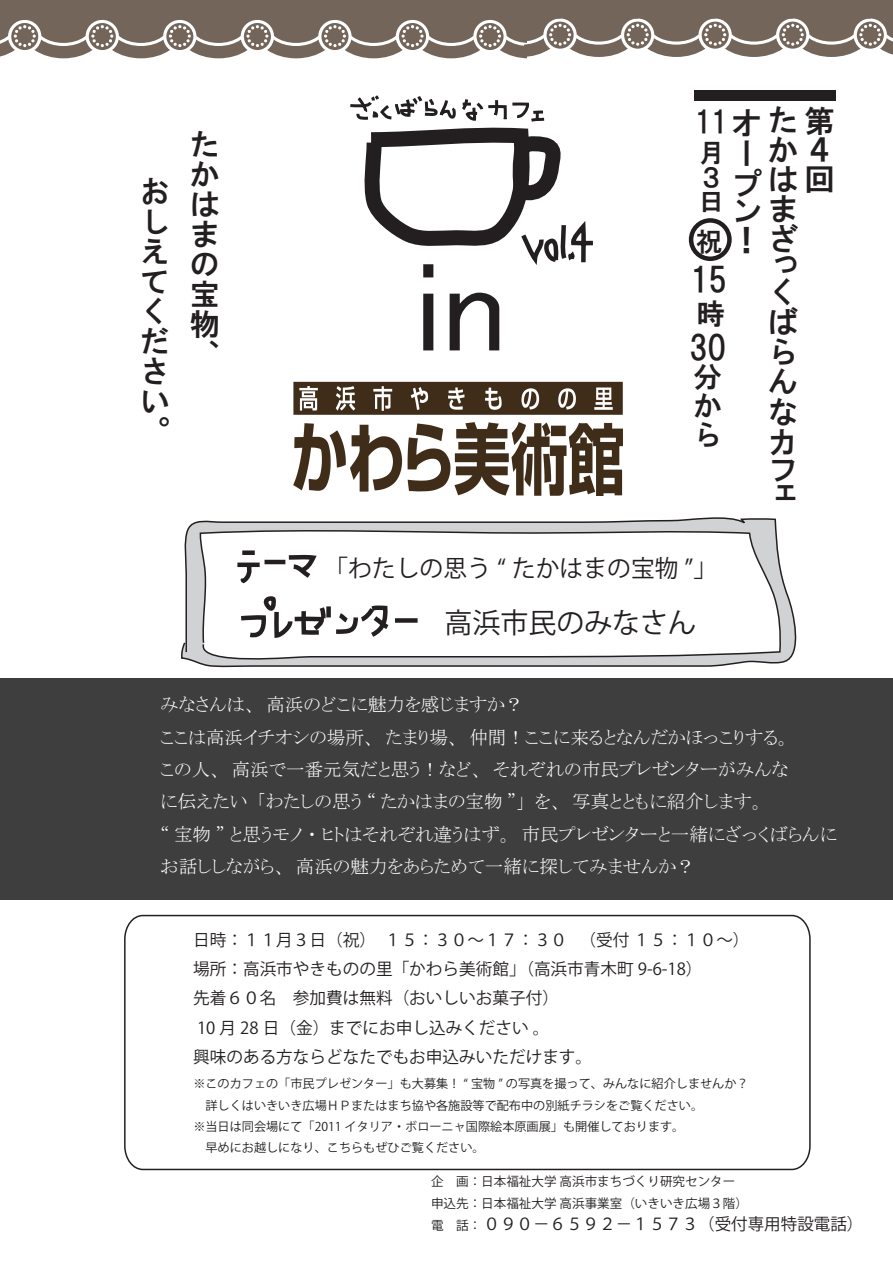
<style>
.page{position:relative;width:893px;height:1263px;background:#fff}
.page>*{position:absolute;margin:0;border:0;box-sizing:border-box;transform-origin:0 0}
.t1{font:129.75px "MS UI Gothic";color:#231f20}
.t2{font:33.6px "HGS Gothic E";color:#231f20}
.t3{font:30.6px/29.8px "HGP Gothic E";color:#231f20}
.t4{font:30px/30px "HG Gothic E";color:#231f20}
.t5{font:28.65px/28.7px "HG Gothic E";color:#231f20;text-align:justify}
.t6{font:27.9px "Koz Go Pro";color:#231f20}
.t7{font:25.8px/25.8px "HGP Gothic E";color:#231f20}
.t8{font:23.85px "Koz Go Pro";color:#231f20}
.t9{font:18.45px/32.4px "MS P Mincho";color:#fff}
.t10{font:16.65px/29.1px "Koz Go Pro";color:#231f20}
.t11{font:16.5px "Koz Go Pro";color:#231f20}
.t12{font:12.6px/21.9px "Koz Go Pro";color:#231f20}
.t13{font:12.15px/21.3px "Koz Go Pro";color:#231f20}
.s1{font-family:"HGS Gothic E";font-size:30.15px}
</style>
<div class="page">
<svg style="left:181px;top:517px;width:616px;height:150px;fill:#d1d2d4"></svg>
<svg style="left:198px;top:528px;width:584px;height:138px"></svg>
<img style="left:293px;top:381px;width:329px;height:114px">
<svg style="left:350px;top:95px;width:243px;height:170px"></svg>
<div style="left:695px;top:90px;width:141px;height:11px;background:#231f20"></div>
<svg style="left:124px;top:914px;width:687px;height:257px"></svg>
<div style="left:689px;top:218px;width:43px;height:43px;border:4px solid #231f20;border-radius:50%"></div>
<div style="left:242px;top:550px;width:13px;height:5px;background:#231f20"></div>
<svg style="left:239px;top:559px;width:12px;height:27px"></svg>
<div style="left:237px;top:562px;width:23px;height:5px;background:#231f20"></div>
<svg style="left:284px;top:553px;width:36px;height:29px"></svg>
<hr style="left:265px;top:560px;width:20px;height:4px;background:#231f20">
<div style="left:395px;top:618px;width:23px;height:5px;background:#231f20"></div>
<svg style="left:236px;top:594px;width:157px;height:47px"></svg>
<div style="left:0;top:678px;width:893px;height:222px;background:#3e3e3f"></div>
<svg style="left:0;top:0;width:893px;height:58px"></svg>
<h3 class="t4" style="left:140px;top:177px;width:31px">おしえてください。</h3>
<h3 class="t4" style="left:190px;top:129px;width:30px;text-align:justify">たかはまの宝物、</h3>
<h1 class="t1" style="left:415px;top:240px;width:94px">in</h1>
<h3 class="t3" style="left:768px;top:106px;width:85px;line-height:29.4px;text-indent:-73px"><span class="s1">11</span>オた第か４は回　</h3>
<h3 class="t3" style="left:731px;top:138px;width:32px">ープン</h3>
<h3 class="t3" style="left:731px;top:225px;width:19px">！</h3>
<h3 class="t7" style="left:698px;top:139px;width:22px">月<br>３</h3>
<h3 class="t7" style="left:698px;top:188px;width:23px">日</h3>
<h3 class="t3" style="left:768px;top:193px;width:32px;text-align:justify">まざっ</h3>
<h3 class="t3" style="left:768px;top:277px;width:32px">くばらんなカフ</h3>
<h3 class="t3" style="left:768px;top:483px;width:29px">ェ</h3>
<h3 class="t7" style="left:696px;top:228px;width:27px">祝</h3>
<h2 class="t2" style="left:691px;top:263px;width:38px">15</h2>
<h3 class="t5" style="left:696px;top:299px;width:29px">時</h3>
<h2 class="t2" style="left:690px;top:331px;width:38px">30</h2>
<h3 class="t5" style="left:694px;top:362px;width:29px">分から</h3>
<p class="t8" style="left:312px;top:553px;width:406px">　「わたしの思う “ たかはまの宝物 ”」</p>
<h3 class="t6" style="left:444px;top:604px;width:253px">高浜市民のみなさん</h3>
<p class="t9" style="left:160px;top:688px;width:679px">みなさんは、高浜のどこに魅力を感じますか？<br>ここは高浜イチオシの場所、たまり場、仲間！ここに来るとなんだかほっこりする。<br>この人、高浜で一番元気だと思う！など、それぞれの市民プレゼンターがみんな<br>に伝えたい「わたしの思う “ たかはまの宝物 ”」を、写真とともに紹介します。<br>“ 宝物 ” と思うモノ・ヒトはそれぞれ違うはず。市民プレゼンターと一緒にざっくばらんにお話ししながら、高浜の魅力をあらためて一緒に探してみませんか？</p>
<p class="t10" style="left:193px;top:926px;width:558px">日時：１１月３日（祝）　１５：３０～１７：３０ 　（受付 １５：１０～）場所：高浜市やきものの里「かわら美術館」（高浜市青木町 9-6-18）<br>先着６０名　参加費は無料（おいしいお菓子付）<br>10 月 28 日（金）までにお申し込みください 。<br>興味のある方ならどなたでもお申込みいただけます。</p>
<p class="t13" style="left:193px;top:1073px;width:557px">※このカフェの「市民プレゼンター」も大募集！ “ 宝物 ” の写真を撮って、みんなに紹介しませんか？　詳しくはいきいき広場ＨＰまたはまち協や各施設等で配布中の別紙チラシをご覧ください。<br>※当日は同会場にて「2011 イタリア・ボローニャ国際絵本原画展」も開催しております。<br>　早めにお越しになり、こちらもぜひご覧ください。</p>
<p class="t12" style="left:431px;top:1171px;width:318px">企　画：日本福祉大学 高浜市まちづくり研究センター申込先：日本福祉大学 高浜事業室（いきいき広場３階）電　話：</p>
<p class="t11" style="left:483px;top:1213px;width:381px">０９０－６５９２－１５７３（受付専用特設電話）</p>
</div>
